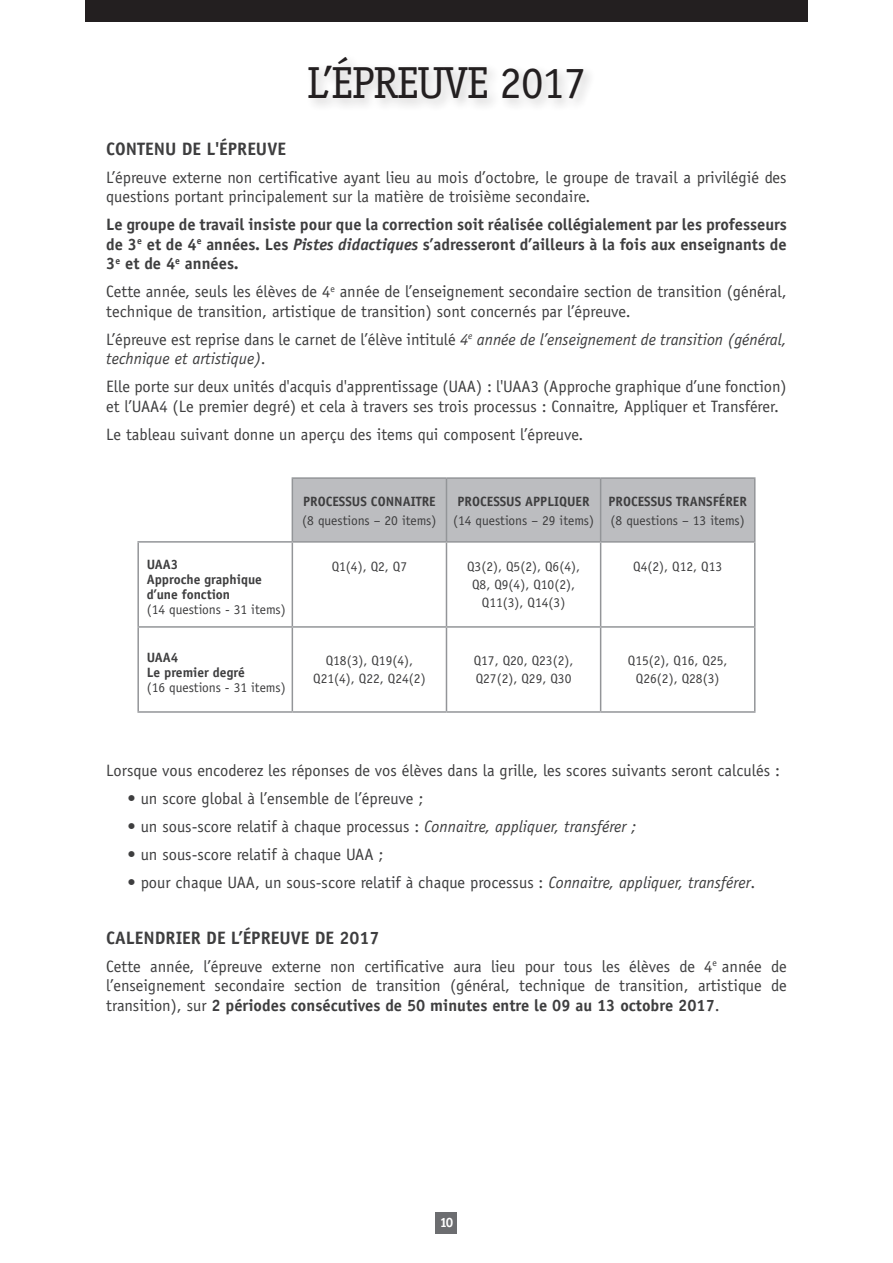
<style>
.page{position:relative;width:893px;height:1263px;background:#fff}
.page>*{position:absolute;margin:0;border:0;box-sizing:border-box;transform-origin:0 0}
.t1{font:45px "Officina Serif";letter-spacing:-.025em;color:#231f20}
.t2{font:700 18px "Officina Sans";color:#3e3e3f}
.t3{font:16.5px/19.5px "Officina Sans";color:#3e3e3f}
.t4{font:700 16.5px/19.5px "Officina Sans";color:#3e3e3f;text-align:justify}
.t5{font:italic 16.5px/19.5px "Officina Sans";color:#3e3e3f}
.t6{font:13.5px/18px "Officina Sans";color:#3e3e3f;text-align:center}
.t7{font:700 13.5px/15px "Officina Sans";color:#3e3e3f}
.t8{font:700 13.5px "Officina Serif";color:#fff}
.s1{font-style:italic}
.s2{font-style:normal}
.s3{font-weight:700}
</style>
<div class="page">
<div style="left:304px;top:52px;width:292px;height:60px;background:#231f20;opacity:.25"></div>
<div style="left:85px;top:0;width:723px;height:21px;background:#231f20"></div>
<div style="left:293px;top:479px;width:461px;height:62px;background:#bcbdc0"></div>
<hr style="left:292px;top:477px;width:154px;height:2px;background:#939598">
<hr style="left:292px;top:479px;width:1px;height:62px;background:#939598">
<hr style="left:446px;top:477px;width:155px;height:2px;background:#939598">
<hr style="left:446px;top:479px;width:1px;height:62px;background:#939598">
<hr style="left:601px;top:477px;width:154px;height:2px;background:#939598">
<hr style="left:600px;top:479px;width:1px;height:62px;background:#939598">
<hr style="left:754px;top:479px;width:1px;height:62px;background:#939598">
<hr style="left:137px;top:541px;width:155px;height:2px;background:#939598">
<hr style="left:137px;top:543px;width:2px;height:83px;background:#939598">
<hr style="left:292px;top:541px;width:154px;height:2px;background:#939598">
<hr style="left:292px;top:543px;width:1px;height:83px;background:#939598">
<hr style="left:446px;top:541px;width:155px;height:2px;background:#939598">
<hr style="left:446px;top:543px;width:1px;height:83px;background:#939598">
<hr style="left:601px;top:541px;width:154px;height:2px;background:#939598">
<hr style="left:600px;top:543px;width:1px;height:83px;background:#939598">
<hr style="left:754px;top:543px;width:1px;height:83px;background:#939598">
<hr style="left:137px;top:626px;width:155px;height:2px;background:#939598">
<hr style="left:137px;top:628px;width:2px;height:83px;background:#939598">
<hr style="left:292px;top:626px;width:154px;height:2px;background:#939598">
<hr style="left:292px;top:628px;width:1px;height:83px;background:#939598">
<hr style="left:446px;top:626px;width:155px;height:2px;background:#939598">
<hr style="left:446px;top:628px;width:1px;height:83px;background:#939598">
<hr style="left:601px;top:626px;width:154px;height:2px;background:#939598">
<hr style="left:600px;top:628px;width:1px;height:83px;background:#939598">
<hr style="left:754px;top:628px;width:1px;height:83px;background:#939598">
<hr style="left:137px;top:711px;width:155px;height:2px;background:#939598">
<hr style="left:292px;top:711px;width:154px;height:2px;background:#939598">
<hr style="left:446px;top:711px;width:155px;height:2px;background:#939598">
<hr style="left:601px;top:711px;width:154px;height:2px;background:#939598">
<div style="left:436px;top:1212px;width:21px;height:21px;background:#6c6d70"></div>
<h1 class="t1" style="left:307px;top:56px;width:281px">L’ÉPREUVE 2017</h1>
<p class="t2" style="left:106px;top:137px;width:20px">Contenu</p>
<p class="t2" style="left:182px;top:137px;width:48px">de l'épreuve</p>
<p class="t3" style="left:106px;top:167px;width:682px">L’épreuve externe non certificative ayant lieu au mois d’octobre, le groupe de travail a privilégié des questions portant principalement sur la matière de troisième secondaire.</p>
<p class="t4" style="left:106px;top:214px;width:682px">Le groupe de travail insiste pour que la correction soit réalisée collégialement par les professeurs de 3<sup>e</sup> et de 4<sup>e</sup> années. Les <span class="s1">Pistes didactiques</span> s’adresseront d’ailleurs à la fois aux enseignants de 3<sup>e</sup> et de 4<sup>e</sup> années.</p>
<p class="t3" style="left:106px;top:282px;width:682px">Cette année, seuls les élèves de 4<sup>e</sup> année de l’enseignement secondaire section de transition (général, technique de transition, artistique de transition) sont concernés par l’épreuve.</p>
<p class="t5" style="left:106px;top:329px;width:682px"><span class="s2">L’épreuve est reprise dans le carnet de l’élève intitulé</span> 4<sup>e</sup> année de l’enseignement de transition (général, technique et artistique).</p>
<p class="t3" style="left:106px;top:377px;width:682px">Elle porte sur deux unités d'acquis d'apprentissage (UAA) : l'UAA3 (Approche graphique d’une fonction) et l’UAA4 (Le premier degré) et cela à travers ses trois processus : Connaitre, Appliquer et Transférer.</p>
<p class="t3" style="left:106px;top:424px;width:479px">Le tableau suivant donne un aperçu des items qui composent l’épreuve.</p>
<p class="t7" style="left:147px;top:557px;width:117px">UAA3<br>Approche graphique d’une fonction</p>
<p class="t6" style="left:147px;top:601px;width:141px">(14 questions - 31 items)</p>
<p class="t7" style="left:147px;top:650px;width:100px">UAA4<br>Le premier degré</p>
<p class="t6" style="left:147px;top:678px;width:141px">(16 questions - 31 items)</p>
<p class="t7" style="left:303px;top:493px;width:15px">Processus</p>
<p class="t7" style="left:371px;top:493px;width:15px">Connaitre</p>
<p class="t6" style="left:302px;top:511px;width:136px">(8 questions – 20 items)</p>
<p class="t7" style="left:458px;top:493px;width:15px">Processus</p>
<p class="t7" style="left:525px;top:493px;width:16px">Appliquer</p>
<p class="t6" style="left:453px;top:511px;width:143px">(14 questions – 29 items)</p>
<p class="t7" style="left:608px;top:493px;width:15px">Processus</p>
<p class="t7" style="left:676px;top:493px;width:15px">Transférer</p>
<p class="t6" style="left:611px;top:511px;width:136px">(8 questions – 13 items)</p>
<p class="t6" style="left:332px;top:558px;width:77px">Q1(4), Q2, Q7</p>
<p class="t6" style="left:467px;top:558px;width:114px">Q3(2), Q5(2), Q6(4),<br>Q8, Q9(4), Q10(2),<br>Q11(3), Q14(3)</p>
<p class="t6" style="left:633px;top:558px;width:90px">Q4(2), Q12, Q13</p>
<p class="t6" style="left:313px;top:652px;width:114px">Q18(3), Q19(4),<br>Q21(4), Q22, Q24(2)</p>
<p class="t6" style="left:474px;top:652px;width:101px;text-align:left">Q17, Q20, Q23(2),<br>Q27(2), Q29, Q30</p>
<p class="t6" style="left:628px;top:652px;width:101px">Q15(2), Q16, Q25,<br>Q26(2), Q28(3)</p>
<p class="t3" style="left:106px;top:760px;width:675px">Lorsque vous encoderez les réponses de vos élèves dans la grille, les scores suivants seront calculés :</p>
<p class="t3" style="left:128px;top:788px;width:297px">• un score global à l’ensemble de l’épreuve ;</p>
<p class="t3" style="left:128px;top:816px;width:510px">• un sous-score relatif à chaque processus : <span class="s1">Connaitre, appliquer, transférer ;</span></p>
<p class="t3" style="left:128px;top:844px;width:257px">• un sous-score relatif à chaque UAA ;</p>
<p class="t3" style="left:128px;top:872px;width:629px">• pour chaque UAA, un sous-score relatif à chaque processus : <span class="s1">Connaitre, appliquer, transférer</span>.</p>
<p class="t2" style="left:106px;top:926px;width:275px">CALENDRIER DE L’ÉPREUVE DE 2017</p>
<p class="t3" style="left:106px;top:956px;width:682px;text-align:justify">Cette année, l’épreuve externe non certificative aura lieu pour tous les élèves de 4<sup>e</sup> année de l’enseignement secondaire section de transition (général, technique de transition, artistique de transition), sur <span class="s3">2 périodes consécutives de 50 minutes entre le 09 au 13 octobre 2017</span>.</p>
<p class="t8" style="left:440px;top:1214px;width:15px">10</p>
</div>
